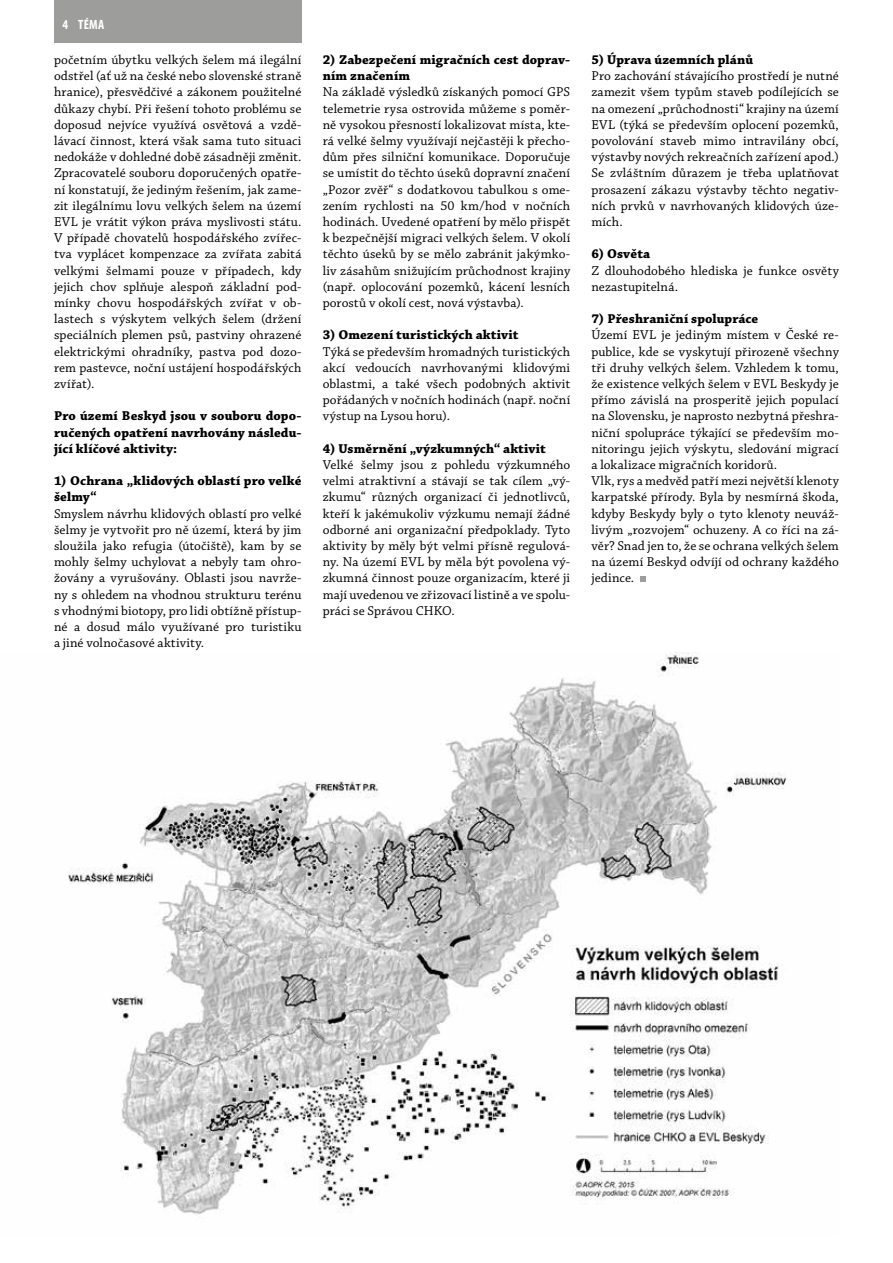
<style>
.page{position:relative;width:893px;height:1263px;background:#fff}
.page>*{position:absolute;margin:0;border:0;box-sizing:border-box;transform-origin:0 0}
.t1{font:13.5px/16.2px "Chaparral Pro";letter-spacing:.005em;color:#000;text-align:justify}
.t2{font:700 13.5px/16.2px "Chaparral Pro";letter-spacing:.01em;color:#000}
.t3{font:700 condensed 13.5px "Myriad Pro";color:#fff}
</style>
<div class="page">
<div style="left:54px;top:0;width:247px;height:42px;background:#9d9d9c"></div>
<img style="left:68px;top:653px;width:719px;height:562px">
<svg style="left:640px;top:576px;width:6px;height:6px"></svg>
<p class="t3" style="left:62px;top:16px;width:43px">4 TÉMA</p>
<p class="t1" style="left:54px;top:52px;width:249px">početním úbytku velkých šelem má ilegální odstřel (ať už na české nebo slovenské straně hranice), přesvědčivé a zákonem použitelné důkazy chybí. Při řešení tohoto problému se doposud nejvíce využívá osvětová a vzdě&shy;lávací činnost, která však sama tuto situaci nedokáže v dohledné době zásadněji změnit.<br>Zpracovatelé souboru doporučených opatře&shy;ní konstatují, že jediným řešením, jak zame&shy;zit ilegálnímu lovu velkých šelem na území EVL je vrátit výkon práva myslivosti státu.<br>V případě chovatelů hospodářského zvířec&shy;tva vyplácet kompenzace za zvířata zabitá velkými šelmami pouze v případech, kdy jejich chov splňuje alespoň základní pod&shy;mínky chovu hospodářských zvířat v ob&shy;lastech s výskytem velkých šelem (držení speciálních plemen psů, pastviny ohrazené elektrickými ohradníky, pastva pod dozo&shy;rem pastevce, noční ustájení hospodářských zvířat).</p>
<p class="t2" style="left:54px;top:409px;width:249px;text-align:justify">Pro území Beskyd jsou v souboru dopo&shy;ručených opatření navrhovány následu&shy;jící klíčové aktivity:</p>
<p class="t2" style="left:54px;top:473px;width:249px">1) Ochrana „klidových oblastí pro velké šelmy“</p>
<p class="t1" style="left:54px;top:506px;width:249px">Smyslem návrhu klidových oblastí pro velké šelmy je vytvořit pro ně území, která by jim sloužila jako refugia (útočiště), kam by se mohly šelmy uchylovat a nebyly tam ohro&shy;žovány a vyrušovány. Oblasti jsou navrže&shy;ny s ohledem na vhodnou strukturu terénu s vhodnými biotopy, pro lidi obtížně přístup&shy;né a dosud málo využívané pro turistiku a jiné volnočasové aktivity.</p>
<p class="t2" style="left:323px;top:52px;width:249px">2) Zabezpečení migračních cest doprav&shy;ním značením</p>
<p class="t1" style="left:323px;top:85px;width:249px">Na základě výsledků získaných pomocí GPS telemetrie rysa ostrovida můžeme s poměr&shy;ně vysokou přesností lokalizovat místa, kte&shy;rá velké šelmy využívají nejčastěji k přecho&shy;dům přes silniční komunikace. Doporučuje se umístit do těchto úseků dopravní značení „Pozor zvěř“ s dodatkovou tabulkou s ome&shy;zením rychlosti na 50 km/hod v nočních hodinách. Uvedené opatření by mělo přispět k bezpečnější migraci velkých šelem. V okolí těchto úseků by se mělo zabránit jakýmko&shy;liv zásahům snižujícím průchodnost krajiny (např. oplocování pozemků, kácení lesních porostů v okolí cest, nová výstavba).</p>
<p class="t2" style="left:323px;top:328px;width:197px">3) Omezení turistických aktivit</p>
<p class="t1" style="left:323px;top:344px;width:249px">Týká se především hromadných turistických akcí vedoucích navrhovanými klidovými oblastmi, a také všech podobných aktivit pořádaných v nočních hodinách (např. noční výstup na Lysou horu).</p>
<p class="t2" style="left:323px;top:441px;width:225px">4) Usměrnění „výzkumných“ aktivit</p>
<p class="t1" style="left:323px;top:457px;width:249px">Velké šelmy jsou z pohledu výzkumného velmi atraktivní a stávají se tak cílem „vý&shy;zkumu“ různých organizací či jednotlivců, kteří k jakémukoliv výzkumu nemají žádné odborné ani organizační předpoklady. Tyto aktivity by měly být velmi přísně regulová&shy;ny. Na území EVL by měla být povolena vý&shy;zkumná činnost pouze organizacím, které ji mají uvedenou ve zřizovací listině a ve spolu&shy;práci se Správou CHKO.</p>
<p class="t2" style="left:591px;top:52px;width:163px">5) Úprava územních plánů</p>
<p class="t1" style="left:591px;top:68px;width:249px">Pro zachování stávajícího prostředí je nutné zamezit všem typům staveb podílejících se na omezení „průchodnosti“ krajiny na území EVL (týká se především oplocení pozemků, povolování staveb mimo intravilány obcí, výstavby nových rekreačních zařízení apod.)<br>Se zvláštním důrazem je třeba uplatňovat prosazení zákazu výstavby těchto negativ&shy;ních prvků v navrhovaných klidových úze&shy;mích.</p>
<p class="t2" style="left:591px;top:247px;width:60px">6) Osvěta</p>
<p class="t1" style="left:591px;top:263px;width:249px">Z dlouhodobého hlediska je funkce osvěty nezastupitelná.</p>
<p class="t2" style="left:591px;top:311px;width:168px">7) Přeshraniční spolupráce</p>
<p class="t1" style="left:591px;top:328px;width:249px;text-align:left">Území EVL je jediným místem v České re&shy;publice, kde se vyskytují přirozeně všechny tři druhy velkých šelem. Vzhledem k tomu, že existence velkých šelem v EVL Beskydy je přímo závislá na prosperitě jejich populací na Slovensku, je naprosto nezbytná přeshra&shy;niční spolupráce týkající se především mo&shy;nitoringu jejich výskytu, sledování migrací a lokalizace migračních koridorů.<br>Vlk, rys a medvěd patří mezi největší klenoty karpatské přírody. Byla by nesmírná škoda, kdyby Beskydy byly o tyto klenoty neuváž&shy;livým „rozvojem“ ochuzeny. A co říci na zá&shy;věr? Snad jen to, že se ochrana velkých šelem na území Beskyd odvíjí od ochrany každého jedince.</p>
</div>
